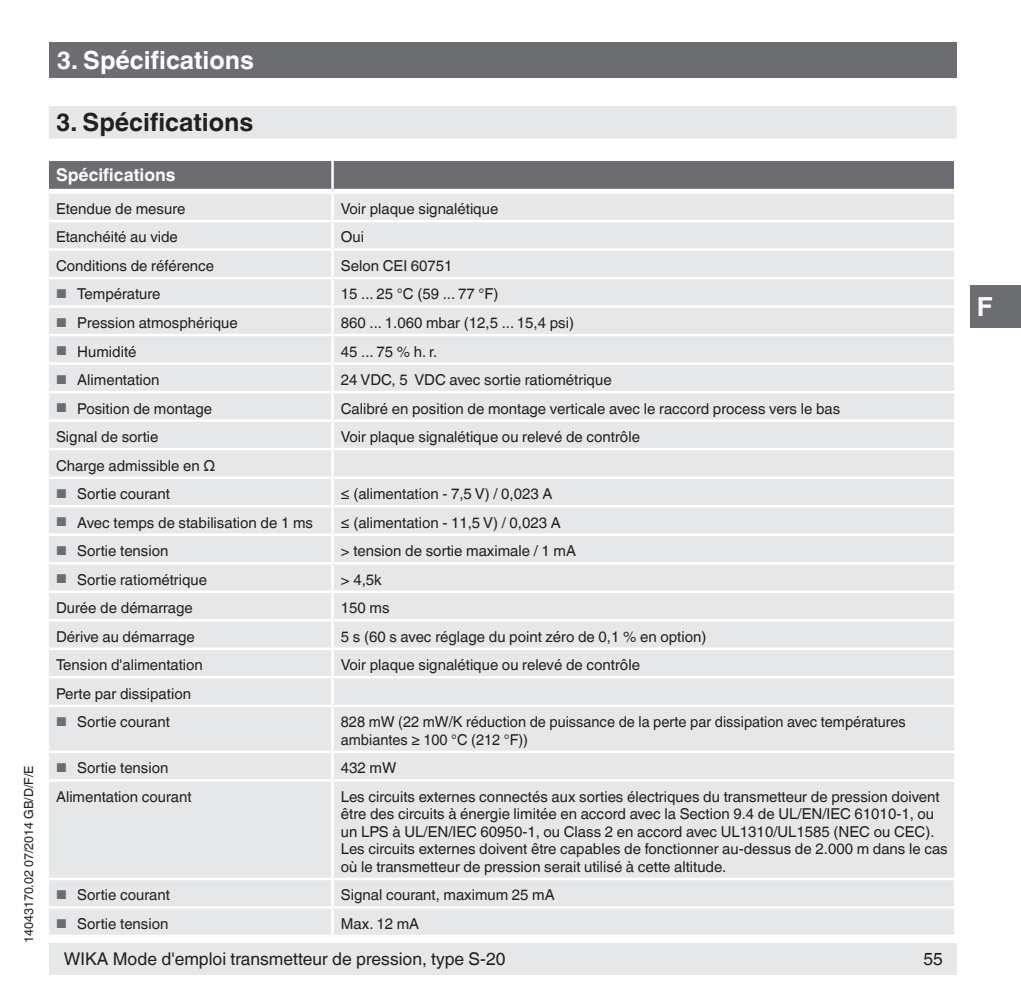
<style>
.page{position:relative;width:1021px;height:1007px;background:#fff}
.page>*{position:absolute;margin:0;border:0;box-sizing:border-box;transform-origin:0 0}
.t1{font:700 26.25px "Helvetica World";color:#fff}
.t2{font:700 25px "Helvetica World";color:#fff}
.t3{font:700 25px "Helvetica World";color:#231f20}
.t4{font:17.5px "Helvetica World";color:#231f20}
.t5{font:700 17.5px "Helvetica World";color:#fff}
.t6{font:15px/17.5px "Helvetica World";color:#231f20}
.t7{font:12.5px "Helvetica World";color:#231f20}
.s1{font-size:12.75px;color:#6c6d70}
</style>
<div class="page">
<div style="left:50px;top:943px;width:907px;height:31px;background:#e6e7e9"></div>
<div style="left:969px;top:285px;width:51px;height:43px;background:#6c6d70"></div>
<div style="left:50px;top:43px;width:907px;height:35px;background:#6c6d70"></div>
<div style="left:49px;top:106px;width:907px;height:32px;background:#e6e7e9"></div>
<div style="left:49px;top:161px;width:905px;height:28px;background:#6c6d70"></div>
<div style="left:49px;top:194px;width:905px;height:740px;background:#e6e7e9"></div>
<hr style="left:331px;top:161px;width:3px;height:28px;background:#fff">
<hr style="left:331px;top:194px;width:3px;height:26px;background:#fff">
<hr style="left:49px;top:220px;width:283px;height:2px;background:#fff">
<hr style="left:332px;top:220px;width:622px;height:2px;background:#fff">
<hr style="left:331px;top:222px;width:3px;height:26px;background:#fff">
<hr style="left:49px;top:248px;width:283px;height:3px;background:#fff">
<hr style="left:332px;top:248px;width:622px;height:3px;background:#fff">
<hr style="left:331px;top:251px;width:3px;height:26px;background:#fff">
<hr style="left:49px;top:277px;width:283px;height:2px;background:#fff">
<hr style="left:332px;top:277px;width:622px;height:2px;background:#fff">
<hr style="left:331px;top:279px;width:3px;height:26px;background:#fff">
<hr style="left:49px;top:305px;width:283px;height:3px;background:#fff">
<hr style="left:332px;top:305px;width:622px;height:3px;background:#fff">
<hr style="left:331px;top:308px;width:3px;height:26px;background:#fff">
<hr style="left:49px;top:334px;width:283px;height:2px;background:#fff">
<hr style="left:332px;top:334px;width:622px;height:2px;background:#fff">
<hr style="left:331px;top:336px;width:3px;height:26px;background:#fff">
<hr style="left:49px;top:362px;width:283px;height:3px;background:#fff">
<hr style="left:332px;top:362px;width:622px;height:3px;background:#fff">
<hr style="left:331px;top:365px;width:3px;height:26px;background:#fff">
<hr style="left:49px;top:391px;width:283px;height:2px;background:#fff">
<hr style="left:332px;top:391px;width:622px;height:2px;background:#fff">
<hr style="left:331px;top:393px;width:3px;height:26px;background:#fff">
<hr style="left:49px;top:419px;width:283px;height:3px;background:#fff">
<hr style="left:332px;top:419px;width:622px;height:3px;background:#fff">
<hr style="left:331px;top:422px;width:3px;height:26px;background:#fff">
<hr style="left:49px;top:448px;width:283px;height:2px;background:#fff">
<hr style="left:332px;top:448px;width:622px;height:2px;background:#fff">
<hr style="left:331px;top:450px;width:3px;height:26px;background:#fff">
<hr style="left:49px;top:476px;width:283px;height:3px;background:#fff">
<hr style="left:332px;top:476px;width:622px;height:3px;background:#fff">
<hr style="left:331px;top:479px;width:3px;height:26px;background:#fff">
<hr style="left:49px;top:505px;width:283px;height:2px;background:#fff">
<hr style="left:332px;top:505px;width:622px;height:2px;background:#fff">
<hr style="left:331px;top:507px;width:3px;height:26px;background:#fff">
<hr style="left:49px;top:533px;width:283px;height:3px;background:#fff">
<hr style="left:332px;top:533px;width:622px;height:3px;background:#fff">
<hr style="left:331px;top:536px;width:3px;height:26px;background:#fff">
<hr style="left:49px;top:562px;width:283px;height:2px;background:#fff">
<hr style="left:332px;top:562px;width:622px;height:2px;background:#fff">
<hr style="left:331px;top:564px;width:3px;height:26px;background:#fff">
<hr style="left:49px;top:590px;width:283px;height:3px;background:#fff">
<hr style="left:332px;top:590px;width:622px;height:3px;background:#fff">
<hr style="left:331px;top:593px;width:3px;height:26px;background:#fff">
<hr style="left:49px;top:619px;width:283px;height:2px;background:#fff">
<hr style="left:332px;top:619px;width:622px;height:2px;background:#fff">
<hr style="left:331px;top:621px;width:3px;height:26px;background:#fff">
<hr style="left:49px;top:647px;width:283px;height:3px;background:#fff">
<hr style="left:332px;top:647px;width:622px;height:3px;background:#fff">
<hr style="left:331px;top:650px;width:3px;height:26px;background:#fff">
<hr style="left:49px;top:676px;width:283px;height:2px;background:#fff">
<hr style="left:332px;top:676px;width:622px;height:2px;background:#fff">
<hr style="left:331px;top:678px;width:3px;height:26px;background:#fff">
<hr style="left:49px;top:704px;width:283px;height:3px;background:#fff">
<hr style="left:332px;top:704px;width:622px;height:3px;background:#fff">
<hr style="left:331px;top:707px;width:3px;height:43px;background:#fff">
<hr style="left:49px;top:750px;width:283px;height:3px;background:#fff">
<hr style="left:332px;top:750px;width:622px;height:3px;background:#fff">
<hr style="left:331px;top:753px;width:3px;height:26px;background:#fff">
<hr style="left:49px;top:779px;width:283px;height:2px;background:#fff">
<hr style="left:332px;top:779px;width:622px;height:2px;background:#fff">
<hr style="left:331px;top:781px;width:3px;height:96px;background:#fff">
<hr style="left:49px;top:877px;width:283px;height:3px;background:#fff">
<hr style="left:332px;top:877px;width:622px;height:3px;background:#fff">
<hr style="left:331px;top:880px;width:3px;height:26px;background:#fff">
<hr style="left:49px;top:906px;width:283px;height:2px;background:#fff">
<hr style="left:332px;top:906px;width:622px;height:2px;background:#fff">
<hr style="left:331px;top:908px;width:3px;height:26px;background:#fff">
<p class="t7" style="left:22px;top:943px;width:179px;rotate:-90deg">14043170.02 07/2014 GB/D/F/E</p>
<h2 class="t2" style="left:57px;top:46px;width:199px">3. Spécifications</h2>
<h2 class="t3" style="left:56px;top:108px;width:199px">3. Spécifications</h2>
<p class="t5" style="left:56px;top:164px;width:121px">Spécifications</p>
<p class="t6" style="left:56px;top:200px;width:131px">Etendue de mesure</p>
<p class="t6" style="left:341px;top:200px;width:159px">Voir plaque signalétique</p>
<p class="t6" style="left:56px;top:228px;width:123px">Etanchéité au vide</p>
<p class="t6" style="left:341px;top:228px;width:25px">Oui</p>
<p class="t6" style="left:56px;top:257px;width:160px">Conditions de référence</p>
<p class="t6" style="left:341px;top:257px;width:113px">Selon CEI 60751</p>
<p class="t6" style="left:56px;top:285px;width:106px"><span class="s1">■</span> Température</p>
<p class="t6" style="left:341px;top:285px;width:159px">15 ... 25 °C (59 ... 77 °F)</p>
<p class="t6" style="left:56px;top:314px;width:183px"><span class="s1">■</span> Pression atmosphérique</p>
<p class="t6" style="left:341px;top:314px;width:235px">860 ... 1.060 mbar (12,5 ... 15,4 psi)</p>
<p class="t6" style="left:56px;top:342px;width:82px"><span class="s1">■</span> Humidité</p>
<p class="t6" style="left:341px;top:342px;width:98px">45 ... 75 % h. r.</p>
<p class="t6" style="left:56px;top:371px;width:105px"><span class="s1">■</span> Alimentation</p>
<p class="t6" style="left:341px;top:371px;width:272px">24 VDC, 5 VDC avec sortie ratiométrique</p>
<p class="t6" style="left:56px;top:399px;width:158px"><span class="s1">■</span> Position de montage</p>
<p class="t6" style="left:341px;top:399px;width:501px">Calibré en position de montage verticale avec le raccord process vers le bas</p>
<p class="t6" style="left:56px;top:428px;width:104px">Signal de sortie</p>
<p class="t6" style="left:341px;top:428px;width:300px">Voir plaque signalétique ou relevé de contrôle</p>
<p class="t6" style="left:56px;top:456px;width:161px">Charge admissible en Ω</p>
<p class="t6" style="left:56px;top:485px;width:115px"><span class="s1">■</span> Sortie courant</p>
<p class="t6" style="left:341px;top:485px;width:213px">≤ (alimentation - 7,5 V) / 0,023 A</p>
<p class="t6" style="left:56px;top:513px;width:258px"><span class="s1">■</span> Avec temps de stabilisation de 1 ms</p>
<p class="t6" style="left:341px;top:513px;width:221px">≤ (alimentation - 11,5 V) / 0,023 A</p>
<p class="t6" style="left:56px;top:542px;width:114px"><span class="s1">■</span> Sortie tension</p>
<p class="t6" style="left:341px;top:542px;width:236px">&gt; tension de sortie maximale / 1 mA</p>
<p class="t6" style="left:56px;top:570px;width:153px"><span class="s1">■</span> Sortie ratiométrique</p>
<p class="t6" style="left:341px;top:570px;width:42px">&gt; 4,5k</p>
<p class="t6" style="left:56px;top:599px;width:138px">Durée de démarrage</p>
<p class="t6" style="left:341px;top:599px;width:50px">150 ms</p>
<p class="t6" style="left:56px;top:627px;width:140px">Dérive au démarrage</p>
<p class="t6" style="left:341px;top:627px;width:367px">5 s (60 s avec réglage du point zéro de 0,1 % en option)</p>
<p class="t6" style="left:56px;top:656px;width:148px">Tension d'alimentation</p>
<p class="t6" style="left:341px;top:656px;width:300px">Voir plaque signalétique ou relevé de contrôle</p>
<p class="t6" style="left:56px;top:684px;width:136px">Perte par dissipation</p>
<p class="t6" style="left:56px;top:713px;width:115px"><span class="s1">■</span> Sortie courant</p>
<p class="t6" style="left:341px;top:713px;width:566px">828 mW (22 mW/K réduction de puissance de la perte par dissipation avec températures ambiantes ≥ 100 °C (212 °F))</p>
<p class="t6" style="left:56px;top:759px;width:114px"><span class="s1">■</span> Sortie tension</p>
<p class="t6" style="left:341px;top:759px;width:57px">432 mW</p>
<p class="t6" style="left:56px;top:787px;width:137px">Alimentation courant</p>
<p class="t6" style="left:341px;top:787px;width:608px">Les circuits externes connectés aux sorties électriques du transmetteur de pression doivent être des circuits à énergie limitée en accord avec la Section 9.4 de UL/EN/IEC 61010-1, ou un LPS à UL/EN/IEC 60950-1, ou Class 2 en accord avec UL1310/UL1585 (NEC ou CEC).<br>Les circuits externes doivent être capables de fonctionner au-dessus de 2.000 m dans le cas où le transmetteur de pression serait utilisé à cette altitude.</p>
<p class="t6" style="left:56px;top:886px;width:115px"><span class="s1">■</span> Sortie courant</p>
<p class="t6" style="left:341px;top:886px;width:215px">Signal courant, maximum 25 mA</p>
<p class="t6" style="left:56px;top:914px;width:114px"><span class="s1">■</span> Sortie tension</p>
<p class="t6" style="left:341px;top:914px;width:80px">Max. 12 mA</p>
<p class="t4" style="left:64px;top:948px;width:443px">WIKA Mode d'emploi transmetteur de pression, type S-20</p>
<p class="t4" style="left:923px;top:948px;width:21px">55</p>
<h1 class="t1" style="left:976px;top:292px;width:17px">F</h1>
</div>
